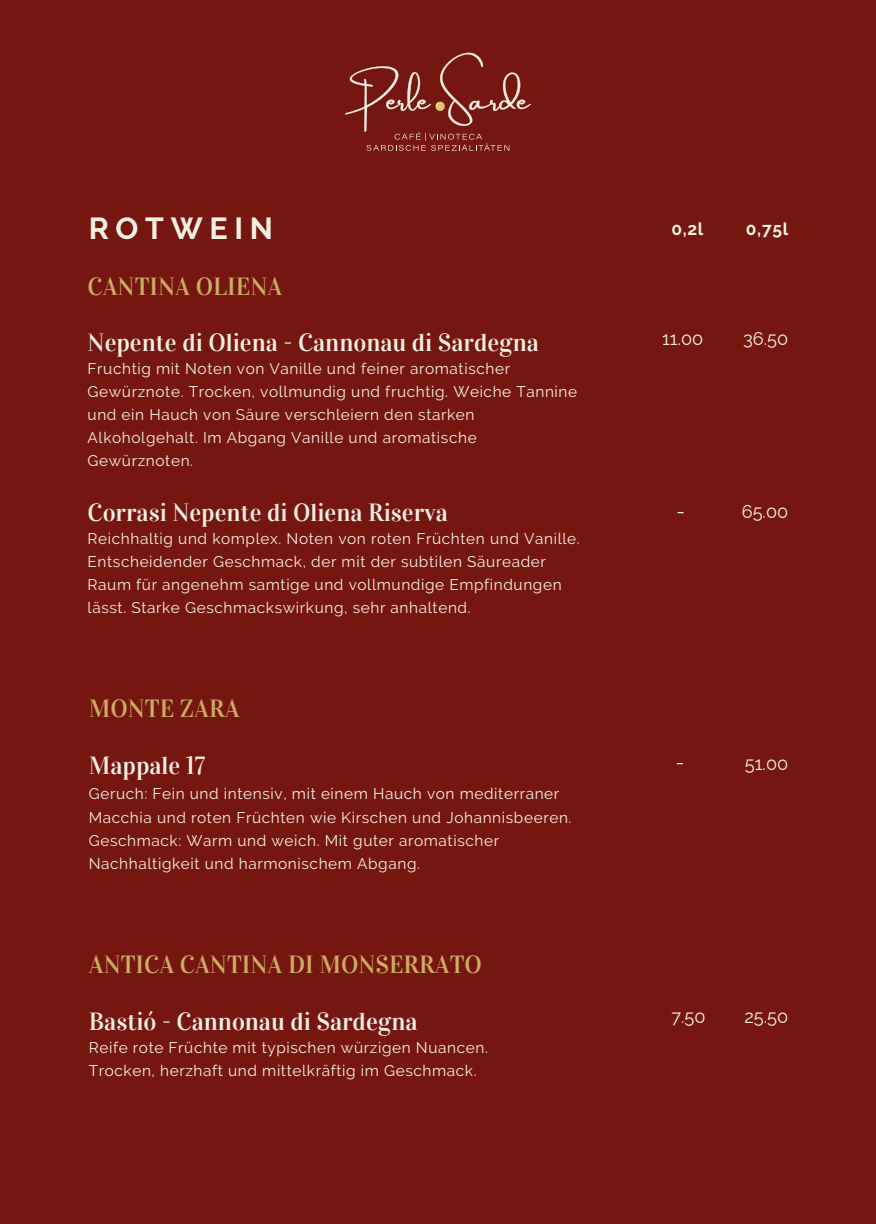
<style>
.page{position:relative;width:876px;height:1224px;background:#761610}
.page>*{position:absolute;margin:0;border:0;box-sizing:border-box;transform-origin:0 0}
.t1{font:700 30.4px "Raleway";letter-spacing:.22em;color:#f5f0e3}
.t2{font:24.8px "Vidaloka";color:#f5f0e3}
.t3{font:24.8px "Vidaloka";color:#cbad62}
.t4{font:20.2px "Raleway";color:#f5f0e3}
.t5{font:18.2px "Raleway";color:#f5f0e3}
.t6{font:700 17.4px "Raleway";color:#f5f0e3}
.t7{font:15.4px/23px "Raleway";letter-spacing:.04em;color:#f5f0e3}
</style>
<div class="page">
<svg style="left:345px;top:53px;width:186px;height:98px"></svg>
<p class="t1" style="left:89px;top:211px;width:186px">ROTWEIN</p>
<h2 class="t6" style="left:671px;top:218px;width:34px">0,2l</h2>
<h3 class="t6" style="left:746px;top:218px;width:44px">0,75l</h3>
<p class="t3" style="left:88px;top:272px;width:196px">CANTINA OLIENA</p>
<h2 class="t2" style="left:88px;top:328px;width:453px">Nepente di Oliena - Cannonau di Sardegna</h2>
<h3 class="t7" style="left:88px;top:357px;width:491px">Fruchtig mit Noten von Vanille und feiner aromatischer Gewürznote. Trocken, vollmundig und fruchtig. Weiche Tannine und ein Hauch von Säure verschleiern den starken Alkoholgehalt. Im Abgang Vanille und aromatische Gewürznoten.</h3>
<p class="t2" style="left:88px;top:497px;width:362px">Corrasi Nepente di Oliena Riserva</p>
<p class="t7" style="left:88px;top:527px;width:494px">Reichhaltig und komplex. Noten von roten Früchten und Vanille.<br>Entscheidender Geschmack, der mit der subtilen Säureader Raum für angenehm samtige und vollmundige Empfindungen lässt. Starke Geschmackswirkung, sehr anhaltend.</p>
<p class="t3" style="left:89px;top:694px;width:153px">MONTE ZARA</p>
<p class="t5" style="left:662px;top:328px;width:43px">11.00</p>
<p class="t5" style="left:743px;top:328px;width:47px">36.50</p>
<h2 class="t4" style="left:677px;top:499px;width:10px">-</h2>
<h3 class="t5" style="left:742px;top:501px;width:48px">65.00</h3>
<h1 class="t2" style="left:89px;top:750px;width:118px">Mappale 17</h1>
<h4 class="t4" style="left:676px;top:750px;width:10px">-</h4>
<h4 class="t5" style="left:745px;top:752px;width:45px">51.00</h4>
<p class="t7" style="left:89px;top:783px;width:484px">Geruch: Fein und intensiv, mit einem Hauch von mediterraner Macchia und roten Früchten wie Kirschen und Johannisbeeren.<br>Geschmack: Warm und weich. Mit guter aromatischer Nachhaltigkeit und harmonischem Abgang.</p>
<p class="t3" style="left:89px;top:950px;width:395px">ANTICA CANTINA DI MONSERRATO</p>
<p class="t2" style="left:89px;top:1006px;width:330px">Bastió - Cannonau di Sardegna</p>
<h3 class="t7" style="left:89px;top:1036px;width:401px">Reife rote Früchte mit typischen würzigen Nuancen.</h3>
<p class="t7" style="left:89px;top:1059px;width:389px">Trocken, herzhaft und mittelkräftig im Geschmack.</p>
<p class="t5" style="left:671px;top:1006px;width:36px">7.50</p>
<p class="t5" style="left:744px;top:1006px;width:45px">25.50</p>
</div>
